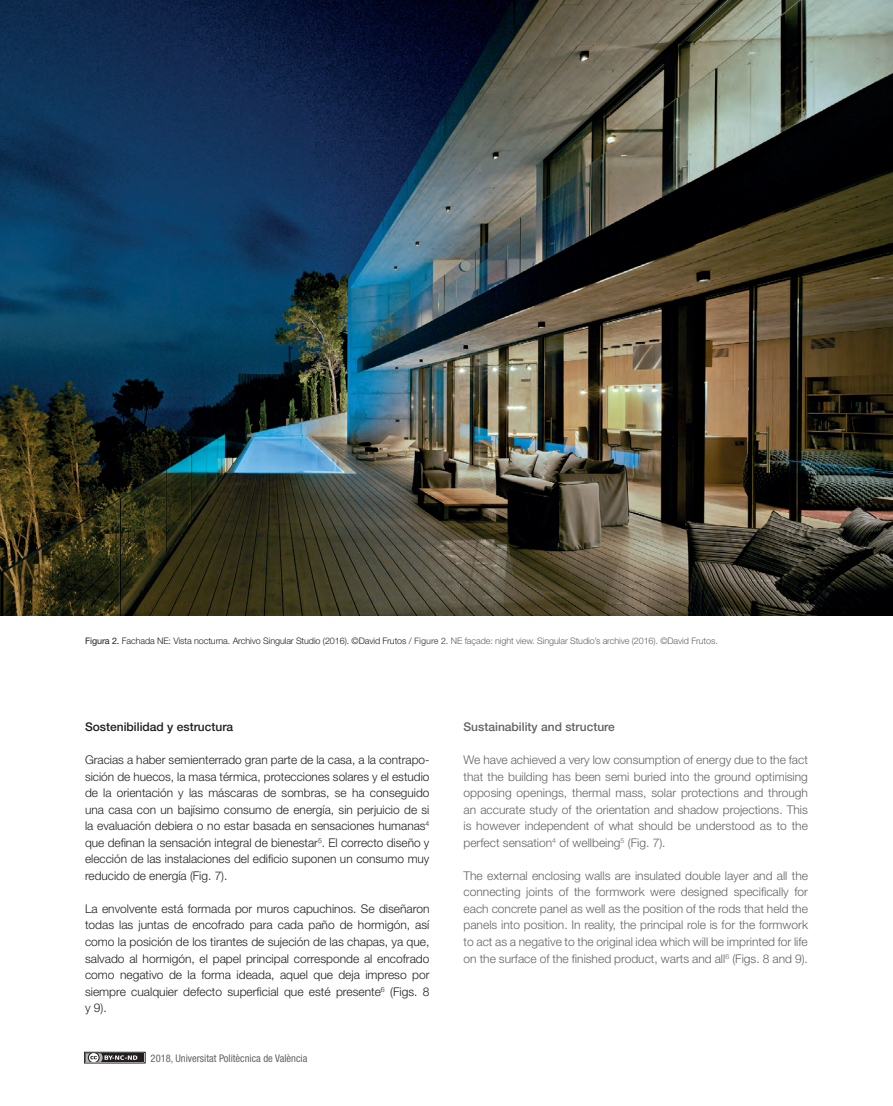
<style>
.page{position:relative;width:893px;height:1106px;background:#fff}
.page>*{position:absolute;margin:0;border:0;box-sizing:border-box;transform-origin:0 0}
.t1{font:300 12px/16.5px "Helvetica Neue LT Std";color:#231f20;text-align:justify}
.t2{font:300 12px/16.5px "Helvetica Neue LT Std";color:#636366;text-align:justify}
.t3{font:500 12px "Helvetica Neue LT Std";color:#636366}
.t4{font:500 12px "Helvetica Neue LT Std";color:#231f20}
.t5{font:condensed 10.5px "Helvetica Neue LT Std";color:#636366}
.t6{font:300 9px "Helvetica Neue LT Std";letter-spacing:-.01em;color:#231f20}
.s1{font-weight:400}
.s2{font-weight:400;color:#636366}
.s3{color:#636366}
</style>
<div class="page">
<div style="left:84px;top:1051px;width:62px;height:12px;border:1px solid #231f20"></div>
<div style="left:86px;top:1053px;width:58px;height:8px;background:#231f20"></div>
<svg style="left:86px;top:1053px;width:51px;height:8px"></svg>
<img style="left:0;top:0;width:893px;height:616px">
<p class="t6" style="left:85px;top:635px;width:634px"><span class="s1">Figura 2.</span> Fachada NE: Vista nocturna. Archivo Singular Studio (2016). ©David Frutos / <span class="s2">Figure 2.</span> <span class="s3">NE façade: night view. Singular Studio’s archive (2016). ©David Frutos.</span></p>
<p class="t4" style="left:85px;top:720px;width:150px">Sostenibilidad y estructura</p>
<p class="t1" style="left:85px;top:751px;width:346px">Gracias a haber semienterrado gran parte de la casa, a la contrapo&shy;sición de huecos, la masa térmica, protecciones solares y el estudio de la orientación y las máscaras de sombras, se ha conseguido una casa con un bajísimo consumo de energía, sin perjuicio de si la evaluación debiera o no estar basada en sensaciones humanas<sup>4 </sup>que definan la sensación integral de bienestar<sup>5</sup>. El correcto diseño y elección de las instalaciones del edificio suponen un consumo muy reducido de energía (Fig. 7).</p>
<p class="t1" style="left:85px;top:900px;width:346px">La envolvente está formada por muros capuchinos. Se diseñaron todas las juntas de encofrado para cada paño de hormigón, así como la posición de los tirantes de sujeción de las chapas, ya que, salvado al hormigón, el papel principal corresponde al encofrado como negativo de la forma ideada, aquel que deja impreso por siempre cualquier defecto superficial que esté presente<sup>6</sup> (Figs. 8 y 9).</p>
<p class="t5" style="left:151px;top:1051px;width:158px">2018, Universitat Politècnica de València</p>
<p class="t3" style="left:463px;top:720px;width:153px">Sustainability and structure</p>
<p class="t2" style="left:463px;top:751px;width:346px">We have achieved a very low consumption of energy due to the fact that the building has been semi buried into the ground optimising opposing openings, thermal mass, solar protections and through an accurate study of the orientation and shadow projections. This is however independent of what should be understood as to the perfect sensation<sup>4</sup> of wellbeing<sup>5</sup> (Fig. 7).</p>
<p class="t2" style="left:463px;top:867px;width:346px">The external enclosing walls are insulated double layer and all the connecting joints of the formwork were designed specifically for each concrete panel as well as the position of the rods that held the panels into position. In reality, the principal role is for the formwork to act as a negative to the original idea which will be imprinted for life on the surface of the finished product, warts and all<sup>6</sup> (Figs. 8 and 9).</p>
</div>
